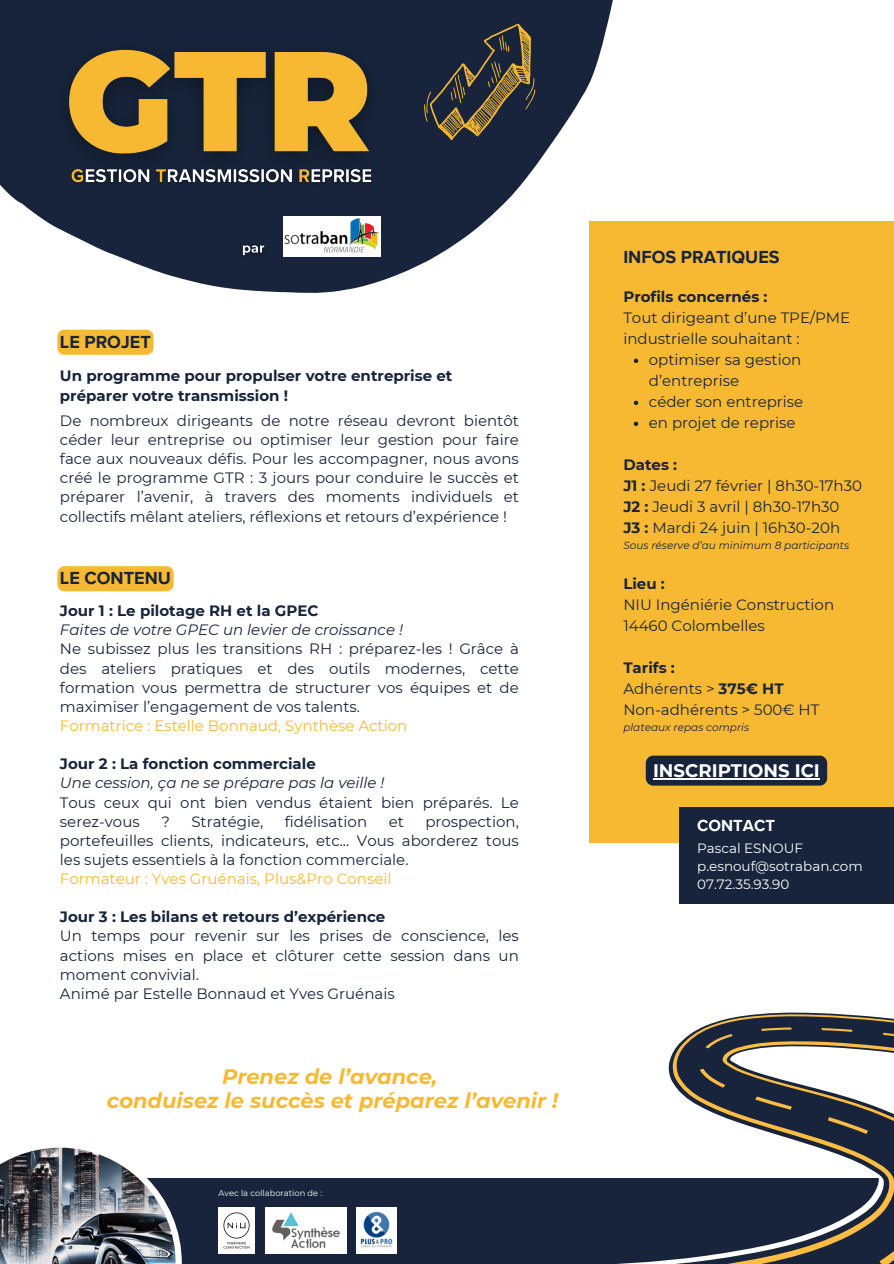
<style>
.page{position:relative;width:894px;height:1264px;background:#fff}
.page>*{position:absolute;margin:0;border:0;box-sizing:border-box;transform-origin:0 0}
.t1{font:italic 700 21px/24.8px "Montserrat";color:#f8b932;text-align:center}
.t2{font:700 18.15px "Montserrat";color:#fff}
.t3{font:700 18px "Proxima Nova";color:#17243b}
.t4{font:700 16.5px "Proxima Nova";color:#fff}
.t5{font:15px/19.2px "Montserrat";color:#17243b}
.t6{font:700 15px/20.2px "Montserrat";color:#17243b}
.t7{font:13.5px "Montserrat";color:#fff}
.t8{font:italic 10.5px "Montserrat";color:#17243b}
.t9{font:8.4px "Montserrat";color:#fff}
.s1{font-weight:700}
.s2{font-style:italic}
.s3{color:#f8b932}
</style>
<div class="page">
<div style="left:0;top:1178px;width:893px;height:85px;background:#17243b"></div>
<div style="left:588px;top:220px;width:305px;height:622px;background:#f8b932"></div>
<svg style="left:703px;top:1015px;width:190px;height:12px;background:#565655"></svg>
<svg style="left:633px;top:1027px;width:260px;height:236px;fill:#17243b"></svg>
<svg style="left:0;top:0;width:784px;height:442px"></svg>
<img style="left:284px;top:216px;width:96px;height:41px">
<svg style="left:424px;top:23px;width:111px;height:117px;background:#3c3c39"></svg>
<div style="left:218px;top:1207px;width:37px;height:46px;background:#fff"></div>
<img style="left:223px;top:1212px;width:27px;height:37px">
<div style="left:265px;top:1207px;width:81px;height:46px;background:#fff"></div>
<img style="left:272px;top:1212px;width:68px;height:36px">
<img style="left:356px;top:1207px;width:41px;height:46px">
<div style="left:679px;top:807px;width:214px;height:97px;background:#17243b"></div>
<img style="left:33px;top:14px;width:372px;height:181px">
<img style="left:66px;top:163px;width:312px;height:27px">
<img style="left:235px;top:238px;width:38px;height:25px">
<div style="left:57px;top:330px;width:96px;height:25px;background:#f8b932;border-radius:7px"></div>
<div style="left:57px;top:566px;width:116px;height:25px;background:#f8b932;border-radius:7px"></div>
<svg style="left:633px;top:358px;width:5px;height:5px"></svg>
<svg style="left:633px;top:400px;width:5px;height:5px"></svg>
<svg style="left:633px;top:421px;width:5px;height:5px"></svg>
<svg style="left:645px;top:755px;width:181px;height:30px;background:#252f40"></svg>
<hr style="left:652px;top:778px;width:167px;height:1px;background:#fff">
<svg style="left:176px;top:1226px;width:6px;height:37px"></svg>
<img style="left:0;top:1147px;width:176px;height:116px">
<p class="t3" style="left:60px;top:331px;width:92px">LE PROJET</p>
<p class="t6" style="left:60px;top:365px;width:394px">Un programme pour propulser votre entreprise et préparer votre transmission !</p>
<p class="t5" style="left:60px;top:411px;width:460px;text-align:justify">De nombreux dirigeants de notre réseau devront bientôt céder leur entreprise ou optimiser leur gestion pour faire face aux nouveaux défis. Pour les accompagner, nous avons créé le programme GTR : 3 jours pour conduire le succès et préparer l’avenir, à travers des moments individuels et collectifs mêlant ateliers, réflexions et retours d’expérience !</p>
<p class="t3" style="left:60px;top:568px;width:112px">LE CONTENU</p>
<h3 class="t5" style="left:60px;top:601px;width:460px"><span class="s1">Jour 1 : Le pilotage RH et la GPEC<br></span><span class="s2">Faites de votre GPEC un levier de croissance !<br></span>Ne subissez plus les transitions RH : préparez-les ! Grâce à des ateliers pratiques et des outils modernes, cette formation vous permettra de structurer vos équipes et de maximiser l’engagement de vos talents.<br><span class="s3">Formatrice : Estelle Bonnaud, Synthèse Action</span></h3>
<h5 class="t5" style="left:60px;top:754px;width:460px"><span class="s1">Jour 2 : La fonction commerciale<br></span><span class="s2">Une cession, ça ne se prépare pas la veille !<br></span>Tous ceux qui ont bien vendus étaient bien préparés. Le serez-vous</h5>
<h5 class="t5" style="left:161px;top:811px;width:10px">?</h5>
<h5 class="t5" style="left:191px;top:811px;width:73px">Stratégie,</h5>
<h5 class="t5" style="left:285px;top:811px;width:84px">fidélisation</h5>
<h5 class="t5" style="left:388px;top:811px;width:17px">et</h5>
<h5 class="t5" style="left:60px;top:811px;width:460px;text-indent:365px">prospection, portefeuilles clients, indicateurs, etc... Vous aborderez tous les sujets essentiels à la fonction commerciale.<br><span class="s3">Formateur : Yves Gruénais, Plus&amp;Pro Conseil</span></h5>
<h3 class="t5" style="left:60px;top:907px;width:460px"><span class="s1">Jour 3 : Les bilans et retours d’expérience<br></span>Un temps pour revenir sur les prises de conscience, les actions mises en place et clôturer cette session dans un moment convivial.<br>Animé par Estelle Bonnaud et Yves Gruénais</h3>
<p class="t1" style="left:107px;top:1063px;width:452px">Prenez de l’avance,<br>conduisez le succès et préparez l’avenir !</p>
<h6 class="t9" style="left:218px;top:1188px;width:105px">Avec la collaboration de :</h6>
<h6 class="t3" style="left:623px;top:247px;width:158px">INFOS PRATIQUES</h6>
<p class="t5" style="left:623px;top:286px;width:228px;line-height:21px"><span class="s1">Profils concernés :<br></span>Tout dirigeant d’une TPE/PME industrielle souhaitant :</p>
<p class="t5" style="left:648px;top:349px;width:154px;line-height:21px">optimiser sa gestion d’entreprise</p>
<p class="t5" style="left:648px;top:392px;width:156px">céder son entreprise</p>
<p class="t5" style="left:648px;top:413px;width:148px">en projet de reprise</p>
<p class="t6" style="left:623px;top:454px;width:55px">Dates :</p>
<p class="t5" style="left:623px;top:476px;width:240px"><span class="s1">J1 :</span> Jeudi 27 février | 8h30-17h30</p>
<p class="t5" style="left:623px;top:497px;width:218px"><span class="s1">J2 :</span> Jeudi 3 avril | 8h30-17h30</p>
<p class="t5" style="left:623px;top:518px;width:218px"><span class="s1">J3 :</span> Mardi 24 juin | 16h30-20h</p>
<h6 class="t8" style="left:623px;top:538px;width:227px">Sous réserve d’au minimum 8 participants</h6>
<h6 class="t5" style="left:623px;top:573px;width:212px;line-height:21px"><span class="s1">Lieu :<br></span>NIU Ingéniérie Construction<br>14460 Colombelles</h6>
<h3 class="t5" style="left:623px;top:657px;width:197px;line-height:21px"><span class="s1">Tarifs :<br></span>Adhérents &gt; <span class="s1">375€ HT<br></span>Non-adhérents &gt; 500€ HT</h3>
<h3 class="t8" style="left:623px;top:720px;width:127px">plateaux repas compris</h3>
<h4 class="t2" style="left:652px;top:759px;width:168px">INSCRIPTIONS ICI</h4>
<h6 class="t4" style="left:697px;top:816px;width:79px">CONTACT</h6>
<h3 class="t7" style="left:697px;top:839px;width:107px">Pascal ESNOUF</h3>
<h6 class="t7" style="left:697px;top:857px;width:167px">p.esnouf@sotraban.com</h6>
<h6 class="t7" style="left:697px;top:875px;width:94px">07.72.35.93.90</h6>
</div>
